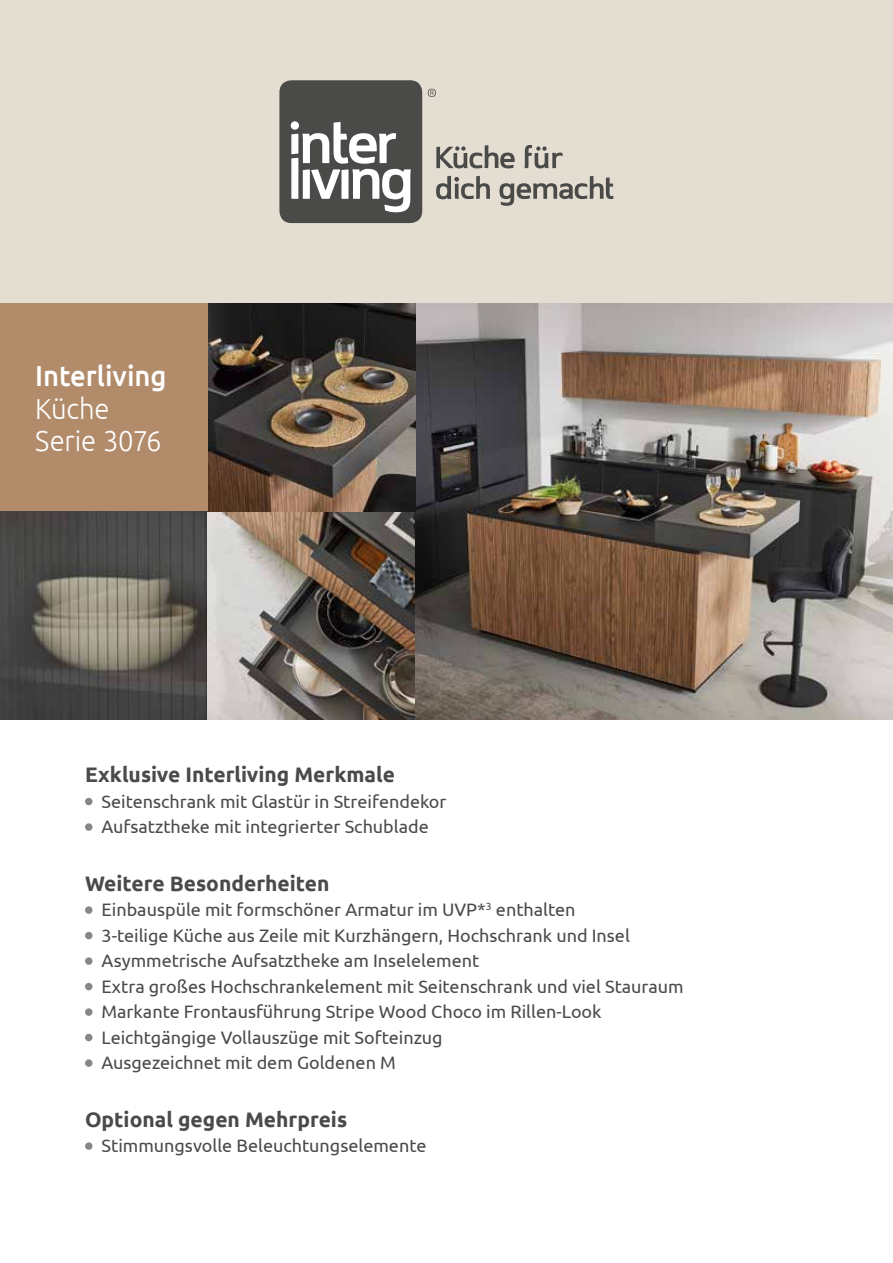
<style>
.page{position:relative;width:893px;height:1263px;background:#fff}
.page>*{position:absolute;margin:0;border:0;box-sizing:border-box;transform-origin:0 0}
.t1{font:300 28.8px/32.5px "Ubuntu";letter-spacing:-.005em;color:#fff;scale:.95 1}
.t2{font:500 28.8px "Ubuntu";letter-spacing:-.005em;color:#fff;scale:.95 1}
.t3{font:700 21px "Ubuntu";color:#4a4a49}
.t4{font:18px/25.5px "Ubuntu";color:#4a4a49}
</style>
<div class="page">
<div style="left:0;top:0;width:893px;height:719px;background:#e4ddd1"></div>
<div style="left:85px;top:798px;width:8px;height:7px;background:#878787;border-radius:50%"></div>
<div style="left:85px;top:823px;width:8px;height:8px;background:#878787;border-radius:50%"></div>
<img style="left:0;top:511px;width:208px;height:208px">
<img style="left:208px;top:511px;width:208px;height:208px">
<img style="left:416px;top:303px;width:477px;height:416px">
<img style="left:208px;top:303px;width:208px;height:208px">
<div style="left:0;top:303px;width:208px;height:208px;background:#b18b6a"></div>
<div style="left:85px;top:906px;width:8px;height:8px;background:#878787;border-radius:50%"></div>
<div style="left:85px;top:932px;width:8px;height:7px;background:#878787;border-radius:50%"></div>
<div style="left:85px;top:957px;width:8px;height:8px;background:#878787;border-radius:50%"></div>
<div style="left:85px;top:983px;width:8px;height:7px;background:#878787;border-radius:50%"></div>
<div style="left:85px;top:1008px;width:8px;height:8px;background:#878787;border-radius:50%"></div>
<div style="left:85px;top:1034px;width:8px;height:7px;background:#878787;border-radius:50%"></div>
<div style="left:85px;top:1059px;width:8px;height:8px;background:#878787;border-radius:50%"></div>
<div style="left:85px;top:1142px;width:8px;height:8px;background:#878787;border-radius:50%"></div>
<div style="left:279px;top:80px;width:143px;height:143px;background:#4a4a49;border-radius:12px"></div>
<svg style="left:291px;top:121px;width:120px;height:91px"></svg>
<svg style="left:428px;top:89px;width:8px;height:8px"></svg>
<svg style="left:436px;top:145px;width:177px;height:61px"></svg>
<h1 class="t2" style="left:35px;top:357px;width:140px">Interliving</h1>
<h1 class="t1" style="left:35px;top:391px;width:134px">Küche<br>Serie 3076</h1>
<p class="t3" style="left:85px;top:762px;width:312px">Exklusive Interliving Merkmale</p>
<p class="t4" style="left:102px;top:788px;width:346px">Seitenschrank mit Glastür in Streifendekor<br>Aufsatztheke mit integrierter Schublade</p>
<p class="t3" style="left:85px;top:871px;width:246px">Weitere Besonderheiten</p>
<p class="t4" style="left:102px;top:897px;width:584px">Einbauspüle mit formschöner Armatur im UVP*<sup>3</sup> enthalten<br>3-teilige Küche aus Zeile mit Kurzhängern, Hochschrank und Insel Asymmetrische Aufsatztheke am Inselelement<br>Extra großes Hochschrankelement mit Seitenschrank und viel Stauraum Markante Frontausführung Stripe Wood Choco im Rillen-Look Leichtgängige Vollauszüge mit Softeinzug<br>Ausgezeichnet mit dem Goldenen M</p>
<p class="t3" style="left:85px;top:1107px;width:264px">Optional gegen Mehrpreis</p>
<p class="t4" style="left:102px;top:1133px;width:326px">Stimmungsvolle Beleuchtungselemente</p>
</div>
